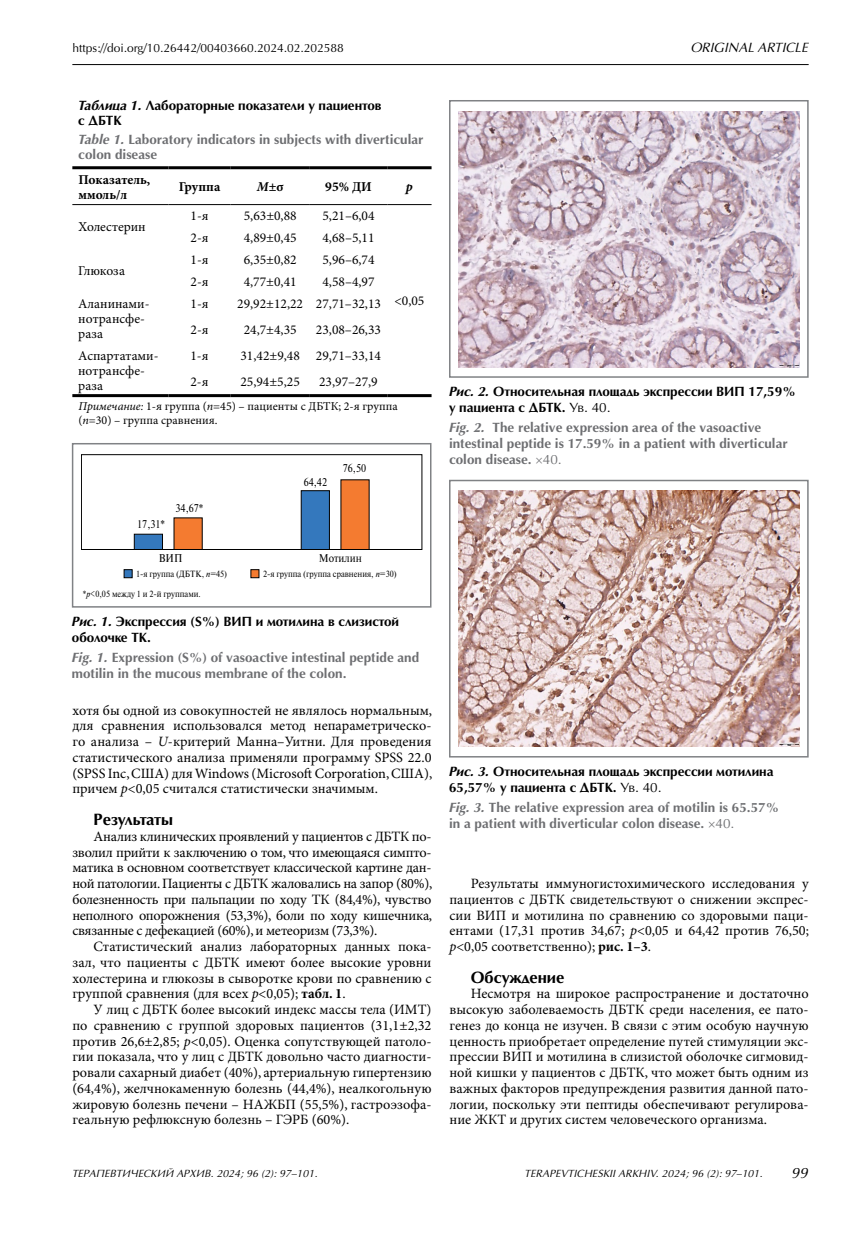
<style>
.page{position:relative;width:864px;height:1234px;background:#fff}
.page>*{position:absolute;margin:0;border:0;box-sizing:border-box;transform-origin:0 0}
.t1{font:700 16.5px "AG Opus HRC";letter-spacing:-.02em;color:#000}
.t2{font:700 16.5px "AG Opus HRC";color:#000}
.t3{font:italic 15px "AG Opus HRC";color:#000}
.t4{font:14.25px/15.8px "Minion Pro";color:#000;text-align:justify}
.t5{font:700 13.5px/15.8px "AG Opus HRC";color:#6d6e71}
.t6{font:13.5px/15px "Minion Pro";color:#000}
.t7{font:700 13.5px/15.8px "AG Opus HRC";color:#000}
.t8{font:700 13.5px/15px "Minion Pro";color:#000}
.t9{font:italic 13.5px "AG Opus HRC";color:#000}
.t10{font:italic 700 13.5px "Minion Pro";color:#000}
.t11{font:12px/13.5px "Minion Pro";color:#000}
.t12{font:12px "AG Opus HRC";color:#000}
.t13{font:11.25px "Newton C";color:#000;scale:.9 1}
.t14{font:italic 10.5px "AG Opus HRC";letter-spacing:.01em;color:#000}
.t15{font:9px "Newton C";color:#000;scale:.9 1}
.s1{font-style:italic}
.s2{font-weight:700}
.s3{font-weight:400}
</style>
<div class="page">
<hr style="left:72px;top:64px;width:736px;height:1px;background:#000">
<hr style="left:72px;top:166px;width:96px;height:3px;background:#000">
<hr style="left:168px;top:166px;width:62px;height:3px;background:#000">
<hr style="left:230px;top:166px;width:80px;height:3px;background:#000">
<hr style="left:310px;top:166px;width:77px;height:3px;background:#000">
<hr style="left:387px;top:166px;width:44px;height:3px;background:#000">
<hr style="left:72px;top:204px;width:96px;height:1px;background:#000">
<hr style="left:168px;top:204px;width:62px;height:1px;background:#000">
<hr style="left:230px;top:204px;width:80px;height:1px;background:#000">
<hr style="left:310px;top:204px;width:77px;height:1px;background:#000">
<hr style="left:387px;top:204px;width:44px;height:1px;background:#000">
<hr style="left:387px;top:394px;width:44px;height:3px;background:#000">
<hr style="left:168px;top:394px;width:62px;height:3px;background:#000">
<hr style="left:230px;top:394px;width:80px;height:3px;background:#000">
<hr style="left:310px;top:394px;width:77px;height:3px;background:#000">
<hr style="left:72px;top:394px;width:96px;height:3px;background:#000">
<div style="left:81px;top:454px;width:341px;height:95px;border:1px solid #000"></div>
<div style="left:134px;top:534px;width:29px;height:15px;background:#3478bd;border:1px solid #000"></div>
<div style="left:174px;top:517px;width:28px;height:32px;background:#f47b30"></div>
<div style="left:301px;top:490px;width:28px;height:59px;background:#3478bd;border:1px solid #000"></div>
<div style="left:340px;top:479px;width:29px;height:70px;background:#f47b30"></div>
<div style="left:124px;top:569px;width:8px;height:8px;background:#3478bd;border:1px solid #000"></div>
<div style="left:250px;top:569px;width:9px;height:8px;background:#f47b30;border:1px solid #000"></div>
<div style="left:72px;top:443px;width:359px;height:164px;border:2px solid #808285"></div>
<img style="left:458px;top:112px;width:340px;height:256px">
<div style="left:449px;top:100px;width:359px;height:277px;border:2px solid #808285"></div>
<img style="left:458px;top:490px;width:340px;height:256px">
<div style="left:449px;top:479px;width:359px;height:278px;border:2px solid #808285"></div>
<p class="t12" style="left:72px;top:41px;width:273px">https://doi.org/10.26442/00403660.2024.02.202588</p>
<p class="t9" style="left:690px;top:40px;width:119px">ORIGINAL ARTICLE</p>
<p class="t7" style="left:78px;top:98px;width:305px;line-height:15px"><span class="s1">Таблица 1.</span> Лабораторные показатели у пациентов с ДБТК</p>
<p class="t5" style="left:78px;top:132px;width:346px;line-height:15px"><span class="s1">Table 1.</span> Laboratory indicators in subjects with diverticular colon disease</p>
<p class="t8" style="left:78px;top:172px;width:73px">Показатель, ммоль/л</p>
<p class="t8" style="left:179px;top:180px;width:43px">Группа</p>
<p class="t8" style="left:257px;top:180px;width:28px"><span class="s1">M</span>±σ</p>
<p class="t8" style="left:325px;top:180px;width:48px">95% ДИ</p>
<p class="t10" style="left:406px;top:179px;width:8px">р</p>
<p class="t6" style="left:78px;top:220px;width:69px">Холестерин</p>
<p class="t6" style="left:190px;top:209px;width:20px">1-я</p>
<p class="t6" style="left:244px;top:209px;width:54px">5,63±0,88</p>
<p class="t6" style="left:322px;top:209px;width:54px">5,21–6,04</p>
<p class="t6" style="left:190px;top:231px;width:20px">2-я</p>
<p class="t6" style="left:244px;top:231px;width:54px">4,89±0,45</p>
<p class="t6" style="left:322px;top:231px;width:54px">4,68–5,11</p>
<p class="t6" style="left:78px;top:264px;width:48px">Глюкоза</p>
<p class="t6" style="left:190px;top:253px;width:20px">1-я</p>
<p class="t6" style="left:244px;top:253px;width:54px">6,35±0,82</p>
<p class="t6" style="left:322px;top:253px;width:54px">5,96–6,74</p>
<p class="t6" style="left:190px;top:274px;width:20px">2-я</p>
<p class="t6" style="left:244px;top:274px;width:54px">4,77±0,41</p>
<p class="t6" style="left:322px;top:274px;width:54px">4,58–4,97</p>
<p class="t6" style="left:78px;top:296px;width:73px">Аланинами&shy;нотрансфе&shy;раза</p>
<p class="t6" style="left:190px;top:296px;width:20px">1-я</p>
<p class="t6" style="left:237px;top:296px;width:145px">29,92±12,22 27,71–32,13</p>
<p class="t6" style="left:190px;top:322px;width:20px">2-я</p>
<p class="t6" style="left:243px;top:322px;width:54px">24,7±4,35</p>
<p class="t6" style="left:316px;top:322px;width:67px">23,08–26,33</p>
<p class="t6" style="left:394px;top:294px;width:31px">&lt;0,05</p>
<p class="t6" style="left:78px;top:348px;width:82px">Аспартатами&shy;нотрансфе&shy;раза</p>
<p class="t6" style="left:190px;top:348px;width:20px">1-я</p>
<p class="t6" style="left:240px;top:348px;width:142px">31,42±9,48 29,71–33,14</p>
<p class="t6" style="left:190px;top:374px;width:20px">2-я</p>
<p class="t6" style="left:240px;top:374px;width:61px">25,94±5,25</p>
<p class="t6" style="left:319px;top:374px;width:60px">23,97–27,9</p>
<p class="t11" style="left:78px;top:400px;width:320px"><span class="s1">Примечание:</span> 1-я группа (<span class="s1">n</span>=45) – пациенты с ДБТК; 2-я группа (<span class="s1">n</span>=30) – группа сравнения.</p>
<p class="t13" style="left:137px;top:518px;width:32px">17,31*</p>
<p class="t13" style="left:175px;top:502px;width:33px">34,67*</p>
<p class="t13" style="left:303px;top:476px;width:28px">64,42</p>
<p class="t13" style="left:342px;top:462px;width:28px">76,50</p>
<p class="t13" style="left:159px;top:552px;width:28px">ВИП</p>
<p class="t13" style="left:318px;top:552px;width:49px">Мотилин</p>
<p class="t15" style="left:136px;top:568px;width:103px">1-я группа (ДБТК, <span class="s1">n</span>=45)</p>
<p class="t15" style="left:263px;top:568px;width:150px">2-я группа (группа сравнения, <span class="s1">n</span>=30)</p>
<p class="t7" style="left:72px;top:613px;width:328px"><span class="s1">Рис. 1.</span> Экспрессия (S%) ВИП и мотилина в слизистой оболочке ТК.</p>
<p class="t5" style="left:72px;top:649px;width:349px"><span class="s1">Fig. 1.</span> Expression (S%) of vasoactive intestinal peptide and motilin in the mucous membrane of the colon.</p>
<p class="t15" style="left:83px;top:589px;width:132px">*<span class="s1">р</span>&lt;0,05 между 1 и 2-й группами.</p>
<p class="t4" style="left:72px;top:702px;width:361px">хотя бы одной из совокупностей не являлось нормальным, для сравнения использовался метод непараметрическо&shy;го анализа – <span class="s1">U</span>-критерий Манна–Уитни. Для проведения статистического анализа применяли программу SPSS 22.0 (SPSS Inc, США) для Windows (Microsoft Corporation, США), причем <span class="s1">р</span>&lt;0,05 считался статистически значимым.</p>
<p class="t1" style="left:94px;top:809px;width:81px">Результаты</p>
<p class="t4" style="left:72px;top:828px;width:361px;text-indent:21px">Анализ клинических проявлений у пациентов с ДБТК по&shy;зволил прийти к заключению о том, что имеющаяся симпто&shy;матика в основном соответствует классической картине дан&shy;ной патологии. Пациенты с ДБТК жаловались на запор (80%), болезненность при пальпации по ходу ТК (84,4%), чувство неполного опорожнения (53,3%), боли по ходу кишечника, связанные с дефекацией (60%), и метеоризм (73,3%).</p>
<p class="t4" style="left:72px;top:939px;width:360px;text-indent:21px">Статистический анализ лабораторных данных пока&shy;зал, что пациенты с ДБТК имеют более высокие уровни холестерина и глюкозы в сыворотке крови по сравнению с группой сравнения (для всех <span class="s1">р</span>&lt;0,05); <span class="s2">табл. 1</span>.</p>
<p class="t4" style="left:72px;top:1002px;width:360px;text-indent:21px">У лиц с ДБТК более высокий индекс массы тела (ИМТ) по сравнению с группой здоровых пациентов (31,1±2,32 против 26,6±2,85; <span class="s1">р</span>&lt;0,05). Оценка сопутствующей патоло&shy;гии показала, что у лиц с ДБТК довольно часто диагности&shy;ровали сахарный диабет (40%), артериальную гипертензию (64,4%), желчнокаменную болезнь (44,4%), неалкогольную жировую болезнь печени – НАЖБП (55,5%), гастроэзофа&shy;геальную рефлюксную болезнь – ГЭРБ (60%).</p>
<p class="t7" style="left:449px;top:384px;width:348px"><span class="s1">Рис. 2.</span> Относительная площадь экспрессии ВИП 17,59% у пациента с ДБТК. <span class="s3">Ув. 40.</span></p>
<p class="t5" style="left:449px;top:419px;width:340px"><span class="s1">Fig. 2.</span> The relative expression area of the vasoactive intestinal peptide is 17.59% in a patient with diverticular colon disease. <span class="s3">40.</span></p>
<p class="t7" style="left:449px;top:763px;width:326px"><span class="s1">Рис. 3.</span> Относительная площадь экспрессии мотилина<br>65,57% у пациента с ДБТК. <span class="s3">Ув. 40.</span></p>
<p class="t5" style="left:449px;top:799px;width:331px"><span class="s1">Fig. 3.</span> The relative expression area of motilin is 65.57% in a patient with diverticular colon disease. <span class="s3">40.</span></p>
<p class="t4" style="left:449px;top:876px;width:361px;text-indent:21px">Результаты иммуногистохимического исследования у пациентов с ДБТК свидетельствуют о снижении экспрес&shy;сии ВИП и мотилина по сравнению со здоровыми паци&shy;ентами (17,31 против 34,67; <span class="s1">р</span>&lt;0,05 и 64,42 против 76,50; <span class="s1">р</span>&lt;0,05 соответственно); <span class="s2">рис. 1–3</span>.</p>
<p class="t2" style="left:470px;top:966px;width:95px">Обсуждение</p>
<p class="t4" style="left:449px;top:986px;width:360px;text-indent:21px">Несмотря на широкое распространение и достаточно высокую заболеваемость ДБТК среди населения, ее пато&shy;генез до конца не изучен. В связи с этим особую научную ценность приобретает определение путей стимуляции экс&shy;прессии ВИП и мотилина в слизистой оболочке сигмовид&shy;ной кишки у пациентов с ДБТК, что может быть одним из важных факторов предупреждения развития данной пато&shy;логии, поскольку эти пептиды обеспечивают регулирова&shy;ние ЖКТ и других систем человеческого организма.</p>
<p class="t14" style="left:72px;top:1166px;width:247px">ТЕРАПЕВТИЧЕСКИЙ АРХИВ. 2024; 96 (2): 97–101.</p>
<p class="t14" style="left:524px;top:1166px;width:239px">TERAPEVTICHESKII ARKHIV. 2024; 96 (2): 97–101.</p>
<p class="t3" style="left:791px;top:1163px;width:18px">99</p>
</div>
